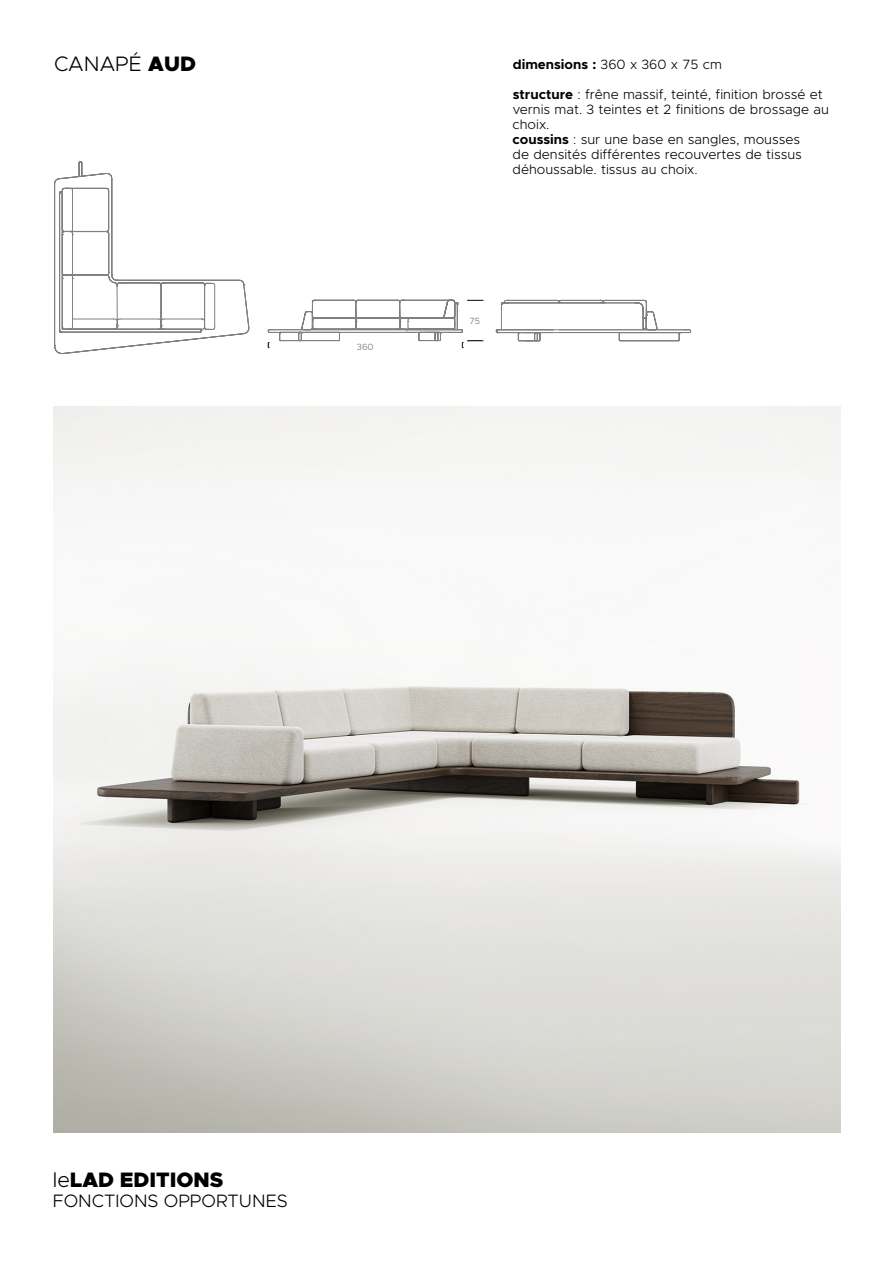
<style>
.page{position:relative;width:893px;height:1263px;background:#fff}
.page>*{position:absolute;margin:0;border:0;box-sizing:border-box;transform-origin:0 0}
.t1{font:900 21px "Metropolis";color:#000}
.t2{font:300 21px "Metropolis";color:#000}
.t3{font:300 18px "Metropolis";color:#000}
.t4{font:300 13.5px/15px "Metropolis";color:#000}
.t5{font:300 9px "Metropolis";color:#706f6f}
.s1{font-weight:900}
.s2{font-weight:700}
.s3{font-weight:300}
</style>
<div class="page">
<img style="left:54px;top:406px;width:786px;height:726px">
<svg style="left:54px;top:161px;width:195px;height:193px"></svg>
<hr style="left:117px;top:286px;width:1px;height:35px;background:#000">
<hr style="left:359px;top:300px;width:38px;height:1px;background:#000">
<hr style="left:359px;top:318px;width:38px;height:1px;background:#000">
<hr style="left:403px;top:300px;width:47px;height:1px;background:#000">
<hr style="left:403px;top:318px;width:47px;height:1px;background:#000">
<hr style="left:269px;top:332px;width:192px;height:1px;background:#000">
<hr style="left:269px;top:329px;width:192px;height:1px;background:#000">
<svg style="left:396px;top:300px;width:16px;height:33px"></svg>
<hr style="left:281px;top:340px;width:57px;height:1px;background:#000">
<svg style="left:279px;top:332px;width:3px;height:9px"></svg>
<hr style="left:315px;top:300px;width:38px;height:1px;background:#000">
<hr style="left:316px;top:318px;width:37px;height:1px;background:#000">
<svg style="left:352px;top:300px;width:7px;height:30px"></svg>
<svg style="left:298px;top:300px;width:19px;height:41px"></svg>
<svg style="left:418px;top:300px;width:65px;height:48px"></svg>
<hr style="left:505px;top:303px;width:130px;height:1px;background:#000">
<hr style="left:562px;top:300px;width:38px;height:1px;background:#000">
<hr style="left:508px;top:300px;width:48px;height:1px;background:#000">
<svg style="left:555px;top:300px;width:7px;height:4px"></svg>
<svg style="left:518px;top:333px;width:23px;height:8px"></svg>
<hr style="left:498px;top:332px;width:187px;height:1px;background:#000">
<hr style="left:498px;top:329px;width:191px;height:1px;background:#000">
<hr style="left:620px;top:340px;width:58px;height:1px;background:#000">
<svg style="left:619px;top:332px;width:2px;height:9px"></svg>
<svg style="left:677px;top:329px;width:14px;height:12px"></svg>
<svg style="left:496px;top:300px;width:13px;height:33px"></svg>
<hr style="left:606px;top:300px;width:37px;height:1px;background:#000">
<svg style="left:600px;top:300px;width:7px;height:4px"></svg>
<svg style="left:635px;top:300px;width:22px;height:30px"></svg>
<h1 class="t2" style="left:54px;top:50px;width:143px">CANAPÉ <span class="s1">AUD</span></h1>
<p class="t5" style="left:357px;top:341px;width:18px">360</p>
<p class="t4" style="left:513px;top:57px;width:211px"><span class="s2">dimensions :</span> 360 x 360 x 75 cm</p>
<p class="t4" style="left:513px;top:87px;width:318px"><span class="s2">structure</span> : frêne massif, teinté, finition brossé et vernis mat. 3 teintes et 2 finitions de brossage au choix.<br><span class="s2">coussins</span> : sur une base en sangles, mousses<br>de densités différentes recouvertes de tissus déhoussable. tissus au choix.</p>
<p class="t5" style="left:470px;top:315px;width:12px">75</p>
<h1 class="t1" style="left:53px;top:1167px;width:172px"><span class="s3">le</span>LAD EDITIONS</h1>
<h2 class="t3" style="left:53px;top:1189px;width:236px">FONCTIONS OPPORTUNES</h2>
</div>
